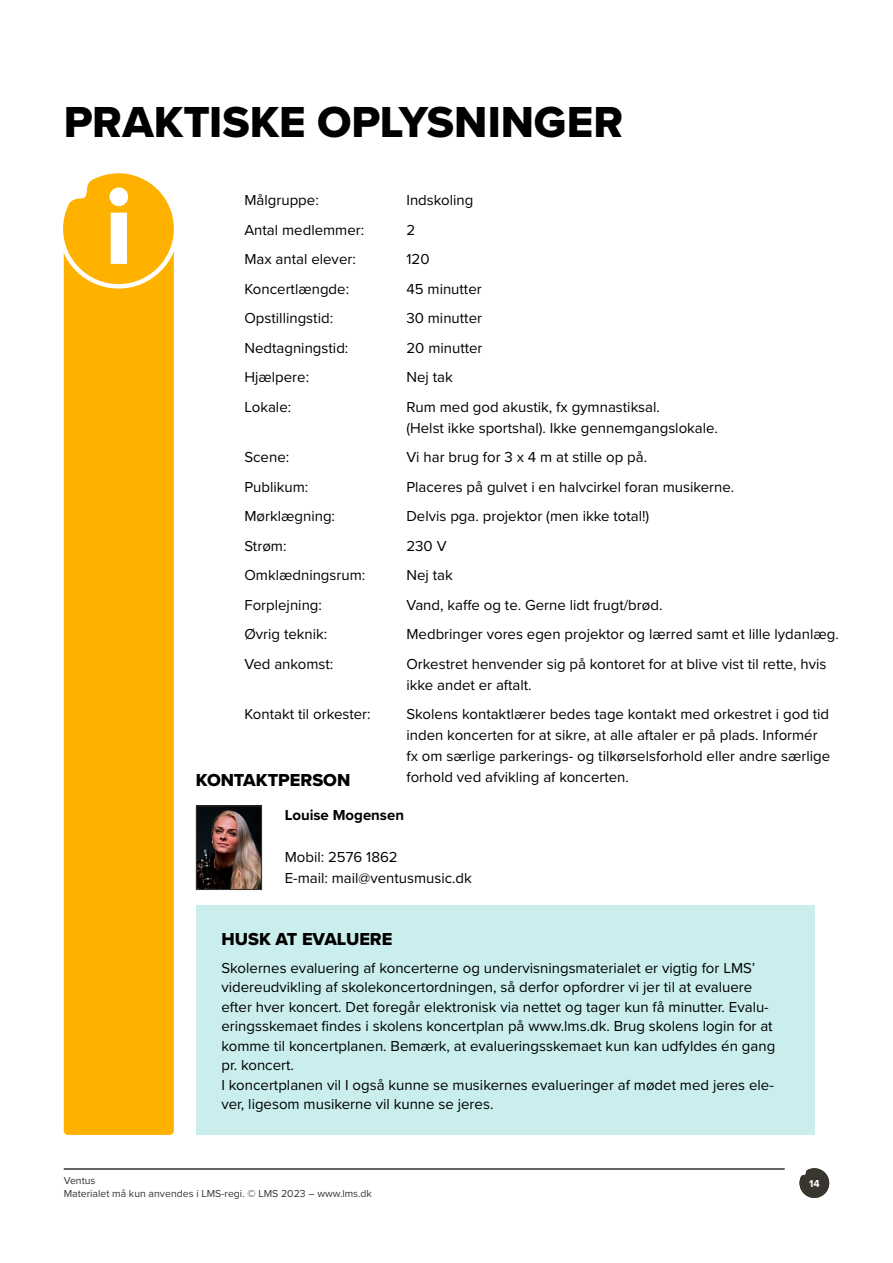
<style>
.page{position:relative;width:893px;height:1263px;background:#fff}
.page>*{position:absolute;margin:0;border:0;box-sizing:border-box;transform-origin:0 0}
.t1{font:106.2px "Proxima Nova Extrabld";color:#fff}
.t2{font:45px "Proxima Nova Extrabld";color:#000}
.t3{font:18px "Proxima Nova Extrabld";color:#000}
.t4{font:15px/19.5px "Proxima Nova";color:#000}
.t5{font:700 15px "Proxima Nova";color:#000}
.t6{font:10.5px/13.5px "Proxima Nova";color:#39352f}
.t7{font:700 10.5px "Proxima Nova";color:#fff}
</style>
<div class="page">
<svg style="left:799px;top:1168px;width:30px;height:30px"></svg>
<hr style="left:64px;top:1169px;width:721px;height:1px;background:#39352f">
<div style="left:64px;top:229px;width:110px;height:906px;background:#ffb100;border-radius:4px"></div>
<svg style="left:63px;top:173px;width:111px;height:118px"></svg>
<div style="left:196px;top:905px;width:618px;height:230px;background:#caeeee"></div>
<img style="left:198px;top:807px;width:62px;height:81px">
<div style="left:196px;top:805px;width:66px;height:85px;border:1px solid #39352f"></div>
<h2 class="t2" style="left:64px;top:88px;width:561px">PRAKTISKE OPLYSNINGER</h2>
<h1 class="t1" style="left:105px;top:149px;width:30px">i</h1>
<p class="t4" style="left:244px;top:190px;width:76px">Målgruppe:</p>
<p class="t4" style="left:406px;top:190px;width:69px">Indskoling</p>
<p class="t4" style="left:244px;top:219px;width:121px">Antal medlemmer:</p>
<p class="t4" style="left:406px;top:219px;width:10px">2</p>
<p class="t4" style="left:244px;top:249px;width:113px">Max antal elever:</p>
<p class="t4" style="left:406px;top:249px;width:25px">120</p>
<p class="t4" style="left:244px;top:278px;width:106px">Koncertlængde:</p>
<p class="t4" style="left:406px;top:278px;width:77px">45 minutter</p>
<p class="t4" style="left:244px;top:308px;width:90px">Opstillingstid:</p>
<p class="t4" style="left:406px;top:308px;width:77px">30 minutter</p>
<p class="t4" style="left:244px;top:337px;width:105px">Nedtagningstid:</p>
<p class="t4" style="left:406px;top:337px;width:78px">20 minutter</p>
<p class="t4" style="left:244px;top:367px;width:66px">Hjælpere:</p>
<p class="t4" style="left:406px;top:367px;width:48px">Nej tak</p>
<p class="t4" style="left:244px;top:396px;width:48px">Lokale:</p>
<p class="t4" style="left:406px;top:396px;width:313px;line-height:21px">Rum med god akustik, fx gymnastiksal.<br>(Helst ikke sportshal). Ikke gennemgangslokale.</p>
<p class="t4" style="left:244px;top:447px;width:46px">Scene:</p>
<p class="t4" style="left:406px;top:447px;width:242px">Vi har brug for 3 x 4 m at stille op på.</p>
<p class="t4" style="left:244px;top:476px;width:65px">Publikum:</p>
<p class="t4" style="left:406px;top:476px;width:329px">Placeres på gulvet i en halvcirkel foran musikerne.</p>
<p class="t4" style="left:244px;top:506px;width:92px">Mørklægning:</p>
<p class="t4" style="left:406px;top:506px;width:244px">Delvis pga. projektor (men ikke total!)</p>
<p class="t4" style="left:244px;top:535px;width:44px">Strøm:</p>
<p class="t4" style="left:406px;top:535px;width:42px">230 V</p>
<p class="t4" style="left:244px;top:565px;width:122px">Omklædningsrum:</p>
<p class="t4" style="left:406px;top:565px;width:48px">Nej tak</p>
<p class="t4" style="left:244px;top:594px;width:79px">Forplejning:</p>
<p class="t4" style="left:406px;top:594px;width:258px">Vand, kaffe og te. Gerne lidt frugt/brød.</p>
<p class="t4" style="left:244px;top:624px;width:84px">Øvrig teknik:</p>
<p class="t4" style="left:406px;top:624px;width:434px">Medbringer vores egen projektor og lærred samt et lille lydanlæg.</p>
<p class="t4" style="left:244px;top:653px;width:90px">Ved ankomst:</p>
<p class="t4" style="left:406px;top:653px;width:422px;line-height:21px">Orkestret henvender sig på kontoret for at blive vist til rette, hvis ikke andet er aftalt.</p>
<p class="t4" style="left:244px;top:704px;width:128px">Kontakt til orkester:</p>
<p class="t4" style="left:406px;top:703px;width:425px;line-height:21px">Skolens kontaktlærer bedes tage kontakt med orkestret i god tid inden koncerten for at sikre, at alle aftaler er på plads. Informér fx om særlige parkerings- og tilkørselsforhold eller andre særlige forhold ved afvikling af koncerten.</p>
<p class="t3" style="left:196px;top:766px;width:156px">KONTAKTPERSON</p>
<p class="t5" style="left:285px;top:804px;width:121px">Louise Mogensen</p>
<p class="t4" style="left:285px;top:846px;width:189px;line-height:21px">Mobil: 2576 1862<br>E-mail: mail@ventusmusic.dk</p>
<p class="t3" style="left:221px;top:925px;width:172px">HUSK AT EVALUERE</p>
<p class="t4" style="left:221px;top:957px;width:555px">Skolernes evaluering af koncerterne og undervisningsmaterialet er vigtig for LMS’ videreudvikling af skolekoncertordningen, så derfor opfordrer vi jer til at evaluere efter hver koncert. Det foregår elektronisk via nettet og tager kun få minutter. Evalu&shy;eringsskemaet findes i skolens koncertplan på www.lms.dk. Brug skolens login for at komme til koncertplanen. Bemærk, at evalueringsskemaet kun kan udfyldes én gang pr. koncert.<br>I koncertplanen vil I også kunne se musikernes evalueringer af mødet med jeres ele&shy;ver, ligesom musikerne vil kunne se jeres.</p>
<p class="t6" style="left:64px;top:1173px;width:310px">Ventus<br>Materialet må kun anvendes i LMS-regi. © LMS 2023 – www.lms.dk</p>
<p class="t7" style="left:809px;top:1171px;width:12px">14</p>
<p class="t7" style="left:809px;top:1176px;width:12px">14</p>
</div>
